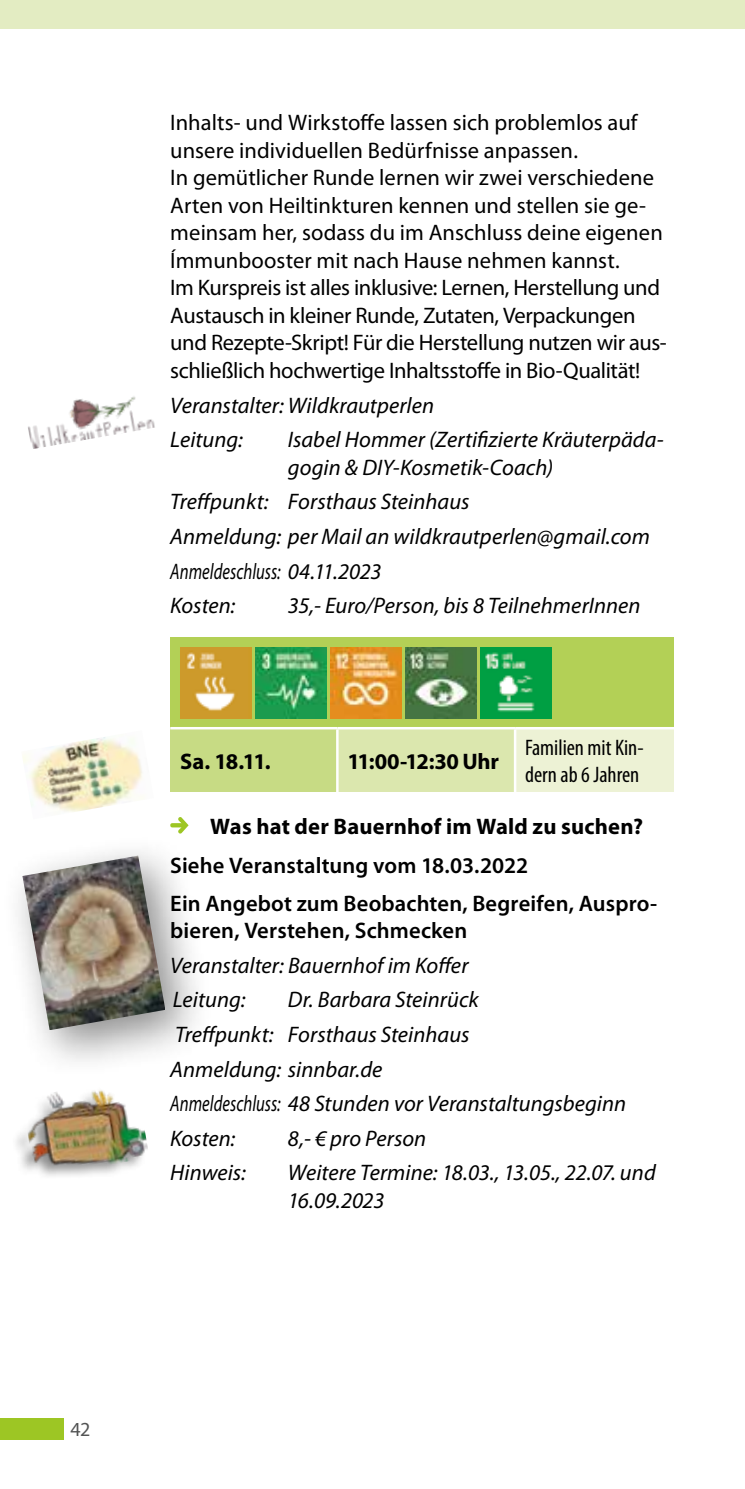
<style>
.page{position:relative;width:745px;height:1489px;background:#fff}
.page>*{position:absolute;margin:0;border:0;box-sizing:border-box;transform-origin:0 0}
.t1{font:italic 22.5px/34.5px "Myriad Pro";color:#000}
.t2{font:22.5px/27.5px "Myriad Pro";color:#000}
.t3{font:600 22.5px/38.2px "Myriad Pro";letter-spacing:.005em;color:#000}
.t4{font:700 22.5px "Myriad Pro";letter-spacing:.01em;color:#000}
.t5{font:condensed 22.5px/27px "Myriad Pro";color:#000}
.t6{font:700 22.5px "Myriad Pro";letter-spacing:-.015em;color:#000}
.t7{font:20px "Myriad Pro";color:#535454}
</style>
<div class="page">
<div style="left:0;top:0;width:744px;height:28px;background:#e3ecc2"></div>
<div style="left:0;top:1418px;width:64px;height:21px;background:#9dc624"></div>
<div style="left:170px;top:637px;width:503px;height:91px;background:#b3d056"></div>
<div style="left:170px;top:728px;width:167px;height:64px;background:#c7db84"></div>
<div style="left:337px;top:728px;width:177px;height:64px;background:#dbe7ae"></div>
<div style="left:514px;top:728px;width:159px;height:64px;background:#edf2d5"></div>
<hr style="left:336px;top:729px;width:2px;height:63px;background:#fff">
<hr style="left:513px;top:729px;width:3px;height:63px;background:#fff">
<hr style="left:170px;top:727px;width:167px;height:2px;background:#fff">
<hr style="left:337px;top:727px;width:177px;height:2px;background:#fff">
<hr style="left:514px;top:727px;width:159px;height:2px;background:#fff">
<img style="left:180px;top:647px;width:71px;height:71px">
<img style="left:255px;top:647px;width:71px;height:71px">
<img style="left:330px;top:647px;width:71px;height:71px">
<img style="left:405px;top:647px;width:71px;height:71px">
<img style="left:480px;top:647px;width:71px;height:71px">
<svg style="left:170px;top:817px;width:18px;height:16px"></svg>
<div style="left:1px;top:833px;width:213px;height:246px;background:#000;opacity:.45"></div>
<img style="left:22px;top:855px;width:143px;height:175px">
<img style="left:22px;top:737px;width:120px;height:75px">
<img style="left:28px;top:396px;width:127px;height:53px">
<img style="left:21px;top:1077px;width:128px;height:99px">
<p class="t2" style="left:170px;top:109px;width:497px">Inhalts- und Wirkstoffe lassen sich problemlos auf unsere individuellen Bedürfnisse anpassen.<br>In gemütlicher Runde lernen wir zwei verschiedene Arten von Heiltinkturen kennen und stellen sie ge&shy;meinsam her, sodass du im Anschluss deine eigenen Ímmunbooster mit nach Hause nehmen kannst.<br>Im Kurspreis ist alles inklusive: Lernen, Herstellung und Austausch in kleiner Runde, Zutaten, Verpackungen und Rezepte-Skript! Für die Herstellung nutzen wir aus&shy;schließlich hochwertige Inhaltsstoffe in Bio-Qualität!</p>
<p class="t1" style="left:170px;top:387px;width:265px">Veranstalter: Wildkrautperlen<br>Leitung:</p>
<p class="t1" style="left:288px;top:425px;width:377px;line-height:27.5px">Isabel Hommer (Zertifizierte Kräuterpäda&shy;gogin &amp; DIY-Kosmetik-Coach)</p>
<p class="t1" style="left:170px;top:484px;width:481px">Treffpunkt: Forsthaus Steinhaus<br>Anmeldung: per Mail an wildkrautperlen@gmail.com<br>Anmeldeschluss: 04.11.2023<br>Kosten:</p>
<p class="t1" style="left:288px;top:588px;width:354px">35,- Euro/Person, bis 8 TeilnehmerInnen</p>
<p class="t5" style="left:524px;top:733px;width:120px">Familien mit Kin&shy;dern ab 6 Jahren</p>
<p class="t4" style="left:210px;top:812px;width:434px">Was hat der Bauernhof im Wald zu suchen?</p>
<p class="t3" style="left:170px;top:845px;width:488px">Siehe Veranstaltung vom 18.03.2022<br>Ein Angebot zum Beobachten, Begreifen, Auspro-</p>
<p class="t3" style="left:170px;top:911px;width:298px">bieren, Verstehen, Schmecken</p>
<p class="t1" style="left:170px;top:947px;width:299px">Veranstalter: Bauernhof im Koffer<br>Leitung:</p>
<p class="t4" style="left:180px;top:746px;width:92px">Sa. 18.11.</p>
<p class="t6" style="left:347px;top:746px;width:153px">11:00-12:30 Uhr</p>
<p class="t1" style="left:170px;top:982px;width:457px;text-indent:117px">Dr. Barbara Steinrück<br>Treffpunkt: Forsthaus Steinhaus<br>Anmeldung: sinnbar.de<br>Anmeldeschluss: 48 Stunden vor Veranstaltungsbeginn<br>Kosten:</p>
<p class="t1" style="left:288px;top:1120px;width:140px">8,- € pro Person</p>
<p class="t1" style="left:170px;top:1155px;width:77px">Hinweis:</p>
<p class="t1" style="left:288px;top:1158px;width:369px;line-height:27.5px">Weitere Termine: 18.03., 13.05., 22.07. und<br>16.09.2023</p>
<p class="t7" style="left:70px;top:1416px;width:22px">42</p>
</div>
